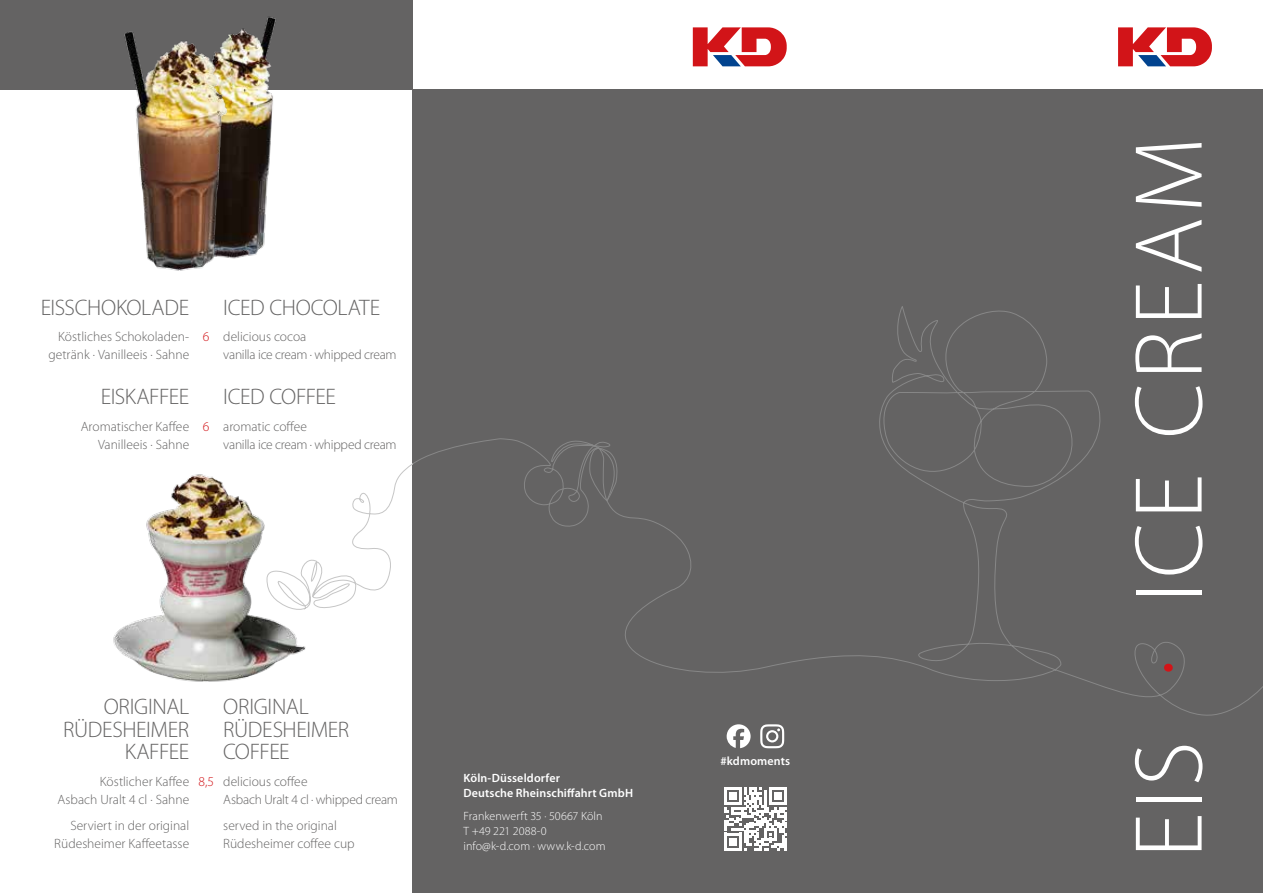
<style>
.page{position:relative;width:1263px;height:893px;background:#fff}
.page>*{position:absolute;margin:0;border:0;box-sizing:border-box;transform-origin:0 0}
.t1{font:300 97.5px "Myriad Pro";letter-spacing:.04em;color:#fff}
.t2{font:300 97.5px "Myriad Pro";color:#d21418}
.t3{font:300 22.5px/22.5px "Myriad Pro";letter-spacing:-.015em;color:#646363;text-align:right}
.t4{font:300 13.5px/18px "Myriad Pro";color:#646363;text-align:right}
.t5{font:300 13.5px/18px "Myriad Pro";letter-spacing:-.02em;color:#646363}
.t6{font:300 13.5px "Myriad Pro";color:#d21418}
.t7{font:300 12px/15.3px "Myriad Pro";letter-spacing:.005em;color:#fff}
.t8{font:600 12px/15.3px "Myriad Pro";letter-spacing:.01em;color:#fff}
</style>
<div class="page">
<div style="left:412px;top:89px;width:851px;height:804px;background:#646363"></div>
<svg style="left:412px;top:306px;width:851px;height:410px"></svg>
<svg style="left:549px;top:445px;width:67px;height:60px"></svg>
<div style="left:0;top:0;width:412px;height:89px;background:#646363"></div>
<svg style="left:1118px;top:27px;width:94px;height:39px"></svg>
<svg style="left:693px;top:27px;width:94px;height:39px"></svg>
<svg style="left:760px;top:724px;width:24px;height:24px"></svg>
<svg style="left:727px;top:724px;width:24px;height:24px"></svg>
<svg style="left:724px;top:788px;width:63px;height:62px"></svg>
<img style="left:113px;top:474px;width:193px;height:208px">
<img style="left:242px;top:16px;width:59px;height:241px">
<img style="left:103px;top:29px;width:139px;height:242px">
<svg style="left:266px;top:464px;width:146px;height:148px"></svg>
<h2 class="t3" style="left:41px;top:296px;width:150px">EISSCHOKOLADE</h2>
<p class="t4" style="left:48px;top:328px;width:142px">Köstliches Schokoladen&shy;getränk · Vanilleeis · Sahne</p>
<h2 class="t3" style="left:101px;top:386px;width:90px">EISKAFFEE</h2>
<p class="t4" style="left:81px;top:417px;width:110px">Aromatischer Kaffee<br>Vanilleeis · Sahne</p>
<p class="t6" style="left:203px;top:329px;width:8px">6</p>
<p class="t6" style="left:203px;top:419px;width:8px">6</p>
<h2 class="t3" style="left:223px;top:296px;width:159px">ICED CHOCOLATE</h2>
<p class="t4" style="left:223px;top:328px;width:175px;text-align:left">delicious cocoa<br>vanilla ice cream · whipped cream</p>
<h2 class="t3" style="left:223px;top:386px;width:114px">ICED COFFEE</h2>
<p class="t5" style="left:223px;top:417px;width:175px">aromatic coffee<br>vanilla ice cream · whipped cream</p>
<h2 class="t3" style="left:63px;top:696px;width:128px">ORIGINAL<br>RÜDESHEIMER<br>KAFFEE</h2>
<p class="t4" style="left:57px;top:772px;width:133px">Köstlicher Kaffee<br>Asbach Uralt 4 cl · Sahne</p>
<p class="t4" style="left:54px;top:817px;width:136px">Serviert in der original<br>Rüdesheimer Kaffeetasse</p>
<p class="t6" style="left:198px;top:774px;width:17px">8,5</p>
<h2 class="t3" style="left:223px;top:696px;width:128px;text-align:left">ORIGINAL<br>RÜDESHEIMER<br>COFFEE</h2>
<p class="t4" style="left:223px;top:772px;width:176px;text-align:left">delicious coffee<br>Asbach Uralt 4 cl · whipped cream</p>
<p class="t4" style="left:223px;top:817px;width:133px;text-align:left">served in the original<br>Rüdesheimer coffee cup</p>
<p class="t8" style="left:463px;top:770px;width:171px">Köln-Düsseldorfer<br>Deutsche Rheinschiffahrt GmbH</p>
<p class="t7" style="left:463px;top:808px;width:143px">Frankenwerft 35 · 50667 Köln<br>T +49 221 2088-0 info@k-d.com · www.k-d.com</p>
<p class="t8" style="left:720px;top:754px;width:71px">#kdmoments</p>
<h1 class="t1" style="left:1115px;top:603px;width:468px;rotate:-90deg">ICE CREAM</h1>
<h1 class="t2" style="left:1115px;top:676px;width:18px;rotate:-90deg">·</h1>
<h1 class="t1" style="left:1115px;top:858px;width:118px;rotate:-90deg">EIS</h1>
</div>
